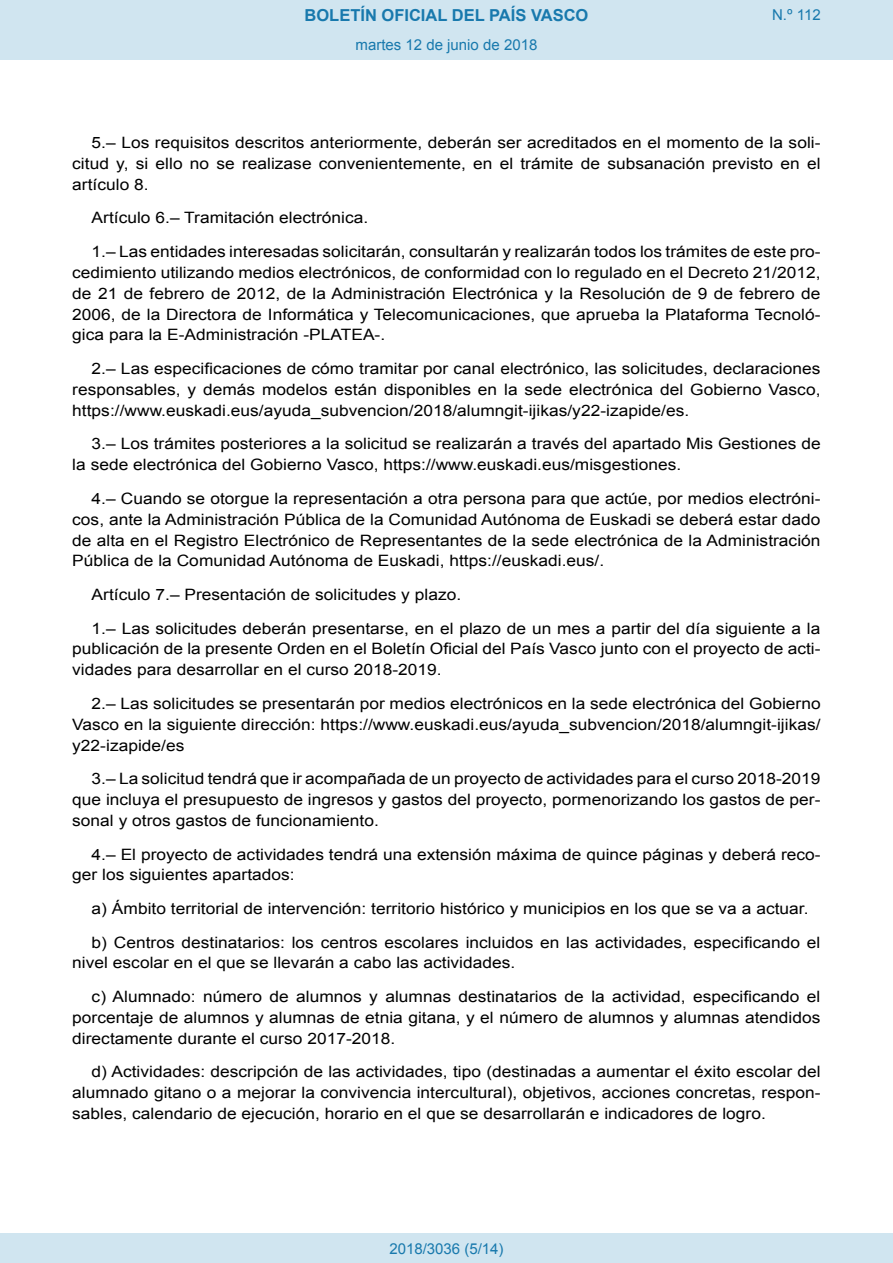
<style>
.page{position:relative;width:893px;height:1263px;background:#fff}
.page>*{position:absolute;margin:0;border:0;box-sizing:border-box;transform-origin:0 0}
.t1{font:700 16.5px "Arial";color:#1879ad}
.BOPVDetalle{font:15.6px/20.9px "Arial";color:#000;text-align:justify;scale:1.11 1}
.Paginacion_Centro{font:15px "Arial";color:#1879ad}
</style>
<div class="page">
<div style="left:0;top:0;width:893px;height:60px;background:#d0e5f0"></div>
<div style="left:0;top:1233px;width:893px;height:30px;background:#d0e5f0"></div>
<p class="t1" style="left:305px;top:4px;width:285px">BOLETÍN OFICIAL DEL PAÍS VASCO</p>
<p class="Paginacion_Centro" style="left:356px;top:35px;width:183px">martes 12 de junio de 2018</p>
<p class="Paginacion_Centro" style="left:772px;top:5px;width:50px">N.º 112</p>
<p class="BOPVDetalle" style="left:72px;top:132px;width:676px;text-indent:19px">5.– Los requisitos descritos anteriormente, deberán ser acreditados en el momento de la soli&shy;citud y, si ello no se realizase convenientemente, en el trámite de subsanación previsto en el artículo 8.</p>
<p class="BOPVDetalle" style="left:92px;top:208px;width:251px">Artículo 6.– Tramitación electrónica.</p>
<p class="BOPVDetalle" style="left:72px;top:241px;width:676px;text-indent:19px">1.– Las entidades interesadas solicitarán, consultarán y realizarán todos los trámites de este pro&shy;cedimiento utilizando medios electrónicos, de conformidad con lo regulado en el Decreto 21/2012, de 21 de febrero de 2012, de la Administración Electrónica y la Resolución de 9 de febrero de 2006, de la Directora de Informática y Telecomunicaciones, que aprueba la Plataforma Tecnoló&shy;gica para la E-Administración -PLATEA-.</p>
<p class="BOPVDetalle" style="left:72px;top:358px;width:676px;text-indent:19px">2.– Las especificaciones de cómo tramitar por canal electrónico, las solicitudes, declaraciones responsables, y demás modelos están disponibles en la sede electrónica del Gobierno Vasco, https://www.euskadi.eus/ayuda_subvencion/2018/alumngit-ijikas/y22-izapide/es.</p>
<p class="BOPVDetalle" style="left:72px;top:434px;width:676px;text-indent:19px">3.– Los trámites posteriores a la solicitud se realizarán a través del apartado Mis Gestiones de la sede electrónica del Gobierno Vasco, https://www.euskadi.eus/misgestiones.</p>
<p class="BOPVDetalle" style="left:72px;top:488px;width:676px;text-indent:19px">4.– Cuando se otorgue la representación a otra persona para que actúe, por medios electróni&shy;cos, ante la Administración Pública de la Comunidad Autónoma de Euskadi se deberá estar dado de alta en el Registro Electrónico de Representantes de la sede electrónica de la Administración Pública de la Comunidad Autónoma de Euskadi, https://euskadi.eus/.</p>
<p class="BOPVDetalle" style="left:92px;top:584px;width:334px">Artículo 7.– Presentación de solicitudes y plazo.</p>
<p class="BOPVDetalle" style="left:72px;top:618px;width:676px;text-indent:19px">1.– Las solicitudes deberán presentarse, en el plazo de un mes a partir del día siguiente a la publicación de la presente Orden en el Boletín Oficial del País Vasco junto con el proyecto de acti&shy;vidades para desarrollar en el curso 2018-2019.</p>
<p class="BOPVDetalle" style="left:72px;top:693px;width:676px;text-indent:19px">2.– Las solicitudes se presentarán por medios electrónicos en la sede electrónica del Gobierno Vasco en la siguiente dirección: https://www.euskadi.eus/ayuda_subvencion/2018/alumngit-ijikas/ y22-izapide/es</p>
<p class="BOPVDetalle" style="left:72px;top:768px;width:676px;text-indent:19px">3.– La solicitud tendrá que ir acompañada de un proyecto de actividades para el curso 2018-2019 que incluya el presupuesto de ingresos y gastos del proyecto, pormenorizando los gastos de per&shy;sonal y otros gastos de funcionamiento.</p>
<p class="BOPVDetalle" style="left:72px;top:844px;width:676px;text-indent:19px">4.– El proyecto de actividades tendrá una extensión máxima de quince páginas y deberá reco&shy;ger los siguientes apartados:</p>
<p class="BOPVDetalle" style="left:92px;top:898px;width:647px">a) Ámbito territorial de intervención: territorio histórico y municipios en los que se va a actuar.</p>
<p class="BOPVDetalle" style="left:72px;top:932px;width:676px;text-indent:19px">b) Centros destinatarios: los centros escolares incluidos en las actividades, especificando el nivel escolar en el que se llevarán a cabo las actividades.</p>
<p class="BOPVDetalle" style="left:72px;top:986px;width:676px;text-indent:19px">c) Alumnado: número de alumnos y alumnas destinatarios de la actividad, especificando el porcentaje de alumnos y alumnas de etnia gitana, y el número de alumnos y alumnas atendidos directamente durante el curso 2017-2018.</p>
<p class="BOPVDetalle" style="left:72px;top:1062px;width:676px;text-indent:19px">d) Actividades: descripción de las actividades, tipo (destinadas a aumentar el éxito escolar del alumnado gitano o a mejorar la convivencia intercultural), objetivos, acciones concretas, respon&shy;sables, calendario de ejecución, horario en el que se desarrollarán e indicadores de logro.</p>
<p class="Paginacion_Centro" style="left:389px;top:1238px;width:116px">2018/3036 (5/14)</p>
</div>
